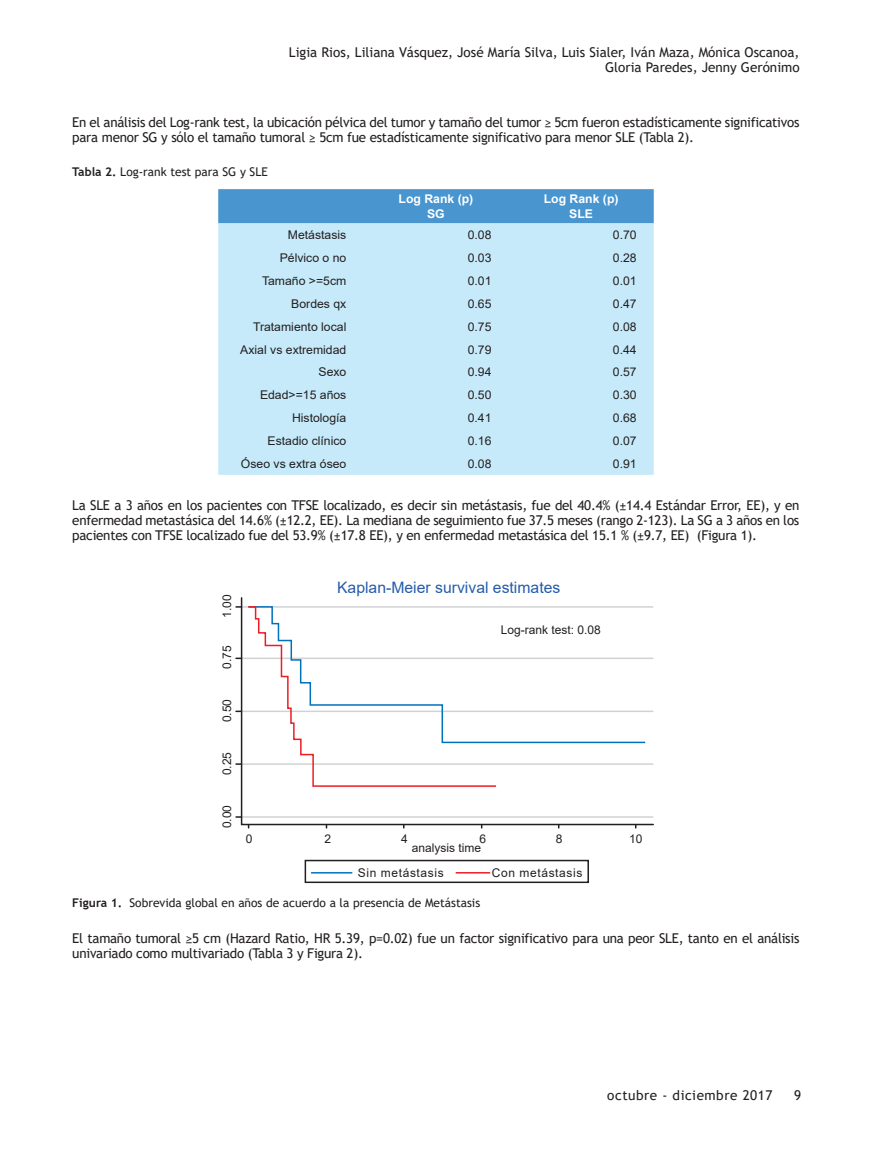
<style>
.page{position:relative;width:872px;height:1149px;background:#fff}
.page>*{position:absolute;margin:0;border:0;box-sizing:border-box;transform-origin:0 0}
.t1{font:15.75px "Arial";color:#275caa}
.t2{font:13.5px/15px "Trebuchet MS";letter-spacing:-.02em;color:#231f20}
.t3{font:13.5px/15px "Trebuchet MS";color:#231f20;text-align:right}
.t4{font:13.5px "Trebuchet MS";letter-spacing:.04em;color:#231f20}
.t5{font:12px "Arial";color:#231f20}
.t6{font:12px "Trebuchet MS";color:#231f20}
.t7{font:12px/24.8px "Arial";letter-spacing:.05em;color:#231f20}
.t8{font:700 12px/14.4px "Arial";color:#fff;text-align:center}
.s1{font-weight:700}
</style>
<div class="page">
<div style="left:218px;top:189px;width:435px;height:34px;background:#4895d0"></div>
<div style="left:218px;top:223px;width:435px;height:251px;background:#c6eafa"></div>
<svg style="left:240px;top:597px;width:414px;height:228px"></svg>
<svg style="left:497px;top:605px;width:149px;height:138px"></svg>
<svg style="left:247px;top:605px;width:250px;height:182px"></svg>
<hr style="left:311px;top:871px;width:41px;height:2px;background:#0072bc">
<hr style="left:455px;top:871px;width:35px;height:2px;background:#ee1d23">
<div style="left:304px;top:859px;width:285px;height:23px;border:2px solid #231f20"></div>
<p class="t3" style="left:289px;top:44px;width:512px">Ligia Rios, Liliana Vásquez, José María Silva, Luis Sialer, Iván Maza, Mónica Oscanoa,<br>Gloria Paredes, Jenny Gerónimo</p>
<p class="t2" style="left:72px;top:115px;width:728px">En el análisis del Log-rank test, la ubicación pélvica del tumor y tamaño del tumor ≥ 5cm fueron estadísticamente significativos para menor SG y sólo el tamaño tumoral ≥ 5cm fue estadísticamente significativo para menor SLE (Tabla 2).</p>
<p class="t6" style="left:72px;top:164px;width:197px"><span class="s1">Tabla 2.</span> Log-rank test para SG y SLE</p>
<p class="t8" style="left:398px;top:192px;width:76px">Log Rank (p)<br>SG</p>
<p class="t8" style="left:544px;top:192px;width:76px">Log Rank (p)<br>SLE</p>
<p class="t5" style="left:288px;top:226px;width:60px">Metástasis</p>
<p class="t5" style="left:468px;top:226px;width:25px">0.08</p>
<p class="t5" style="left:613px;top:226px;width:25px">0.70</p>
<p class="t5" style="left:280px;top:249px;width:68px">Pélvico o no</p>
<p class="t5" style="left:468px;top:249px;width:25px">0.03</p>
<p class="t5" style="left:613px;top:249px;width:25px">0.28</p>
<p class="t5" style="left:262px;top:272px;width:86px">Tamaño &gt;=5cm</p>
<p class="t5" style="left:468px;top:272px;width:25px">0.01</p>
<p class="t5" style="left:613px;top:272px;width:25px">0.01</p>
<p class="t5" style="left:291px;top:295px;width:57px">Bordes qx</p>
<p class="t5" style="left:468px;top:295px;width:25px">0.65</p>
<p class="t5" style="left:613px;top:295px;width:25px">0.47</p>
<p class="t5" style="left:253px;top:318px;width:95px">Tratamiento local</p>
<p class="t5" style="left:468px;top:318px;width:25px">0.75</p>
<p class="t5" style="left:613px;top:318px;width:25px">0.08</p>
<p class="t5" style="left:240px;top:341px;width:108px">Axial vs extremidad</p>
<p class="t5" style="left:468px;top:341px;width:25px">0.79</p>
<p class="t5" style="left:613px;top:341px;width:25px">0.44</p>
<p class="t5" style="left:318px;top:364px;width:29px">Sexo</p>
<p class="t5" style="left:468px;top:364px;width:25px">0.94</p>
<p class="t5" style="left:613px;top:364px;width:25px">0.57</p>
<p class="t5" style="left:260px;top:386px;width:88px">Edad&gt;=15 años</p>
<p class="t5" style="left:468px;top:386px;width:25px">0.50</p>
<p class="t5" style="left:613px;top:386px;width:25px">0.30</p>
<p class="t5" style="left:292px;top:409px;width:56px">Histología</p>
<p class="t5" style="left:468px;top:409px;width:25px">0.41</p>
<p class="t5" style="left:613px;top:409px;width:25px">0.68</p>
<p class="t5" style="left:267px;top:432px;width:80px">Estadio clínico</p>
<p class="t5" style="left:468px;top:432px;width:25px">0.16</p>
<p class="t5" style="left:613px;top:432px;width:25px">0.07</p>
<p class="t5" style="left:241px;top:455px;width:107px">Óseo vs extra óseo</p>
<p class="t5" style="left:468px;top:455px;width:25px">0.08</p>
<p class="t5" style="left:613px;top:455px;width:25px">0.91</p>
<p class="t2" style="left:72px;top:498px;width:728px;text-align:justify">La SLE a 3 años en los pacientes con TFSE localizado, es decir sin metástasis, fue del 40.4% (±14.4 Estándar Error, EE), y en enfermedad metastásica del 14.6% (±12.2, EE). La mediana de seguimiento fue 37.5 meses (rango 2-123). La SG a 3 años en los pacientes con TFSE localizado fue del 53.9% (±17.8 EE), y en enfermedad metastásica del 15.1 % (±9.7, EE) (Figura 1).</p>
<p class="t5" style="left:219px;top:617px;width:25px;rotate:-90deg">1.00</p>
<p class="t5" style="left:219px;top:669px;width:25px;rotate:-90deg">0.75</p>
<p class="t5" style="left:219px;top:722px;width:25px;rotate:-90deg">0.50</p>
<p class="t5" style="left:219px;top:775px;width:25px;rotate:-90deg">0.25</p>
<p class="t5" style="left:219px;top:828px;width:25px;rotate:-90deg">0.00</p>
<p class="t1" style="left:337px;top:576px;width:225px">Kaplan-Meier survival estimates</p>
<p class="t5" style="left:500px;top:621px;width:102px">Log-rank test: 0.08</p>
<p class="t5" style="left:246px;top:830px;width:8px">0</p>
<p class="t5" style="left:324px;top:830px;width:8px">2</p>
<p class="t5" style="left:401px;top:830px;width:8px">4</p>
<p class="t5" style="left:479px;top:830px;width:8px">6</p>
<p class="t5" style="left:556px;top:830px;width:8px">8</p>
<p class="t5" style="left:629px;top:830px;width:15px">10</p>
<p class="t7" style="left:358px;top:835px;width:125px;text-indent:54px">analysis time<br>Sin metástasis</p>
<p class="t7" style="left:492px;top:859px;width:92px">Con metástasis</p>
<p class="t6" style="left:72px;top:895px;width:409px"><span class="s1">Figura 1.</span> Sobrevida global en años de acuerdo a la presencia de Metástasis</p>
<p class="t2" style="left:72px;top:930px;width:728px">El tamaño tumoral ≥5 cm (Hazard Ratio, HR 5.39, p=0.02) fue un factor significativo para una peor SLE, tanto en el análisis univariado como multivariado (Tabla 3 y Figura 2).</p>
<p class="t4" style="left:607px;top:1085px;width:167px">octubre - diciembre 2017</p>
<p class="t2" style="left:794px;top:1086px;width:9px">9</p>
</div>
